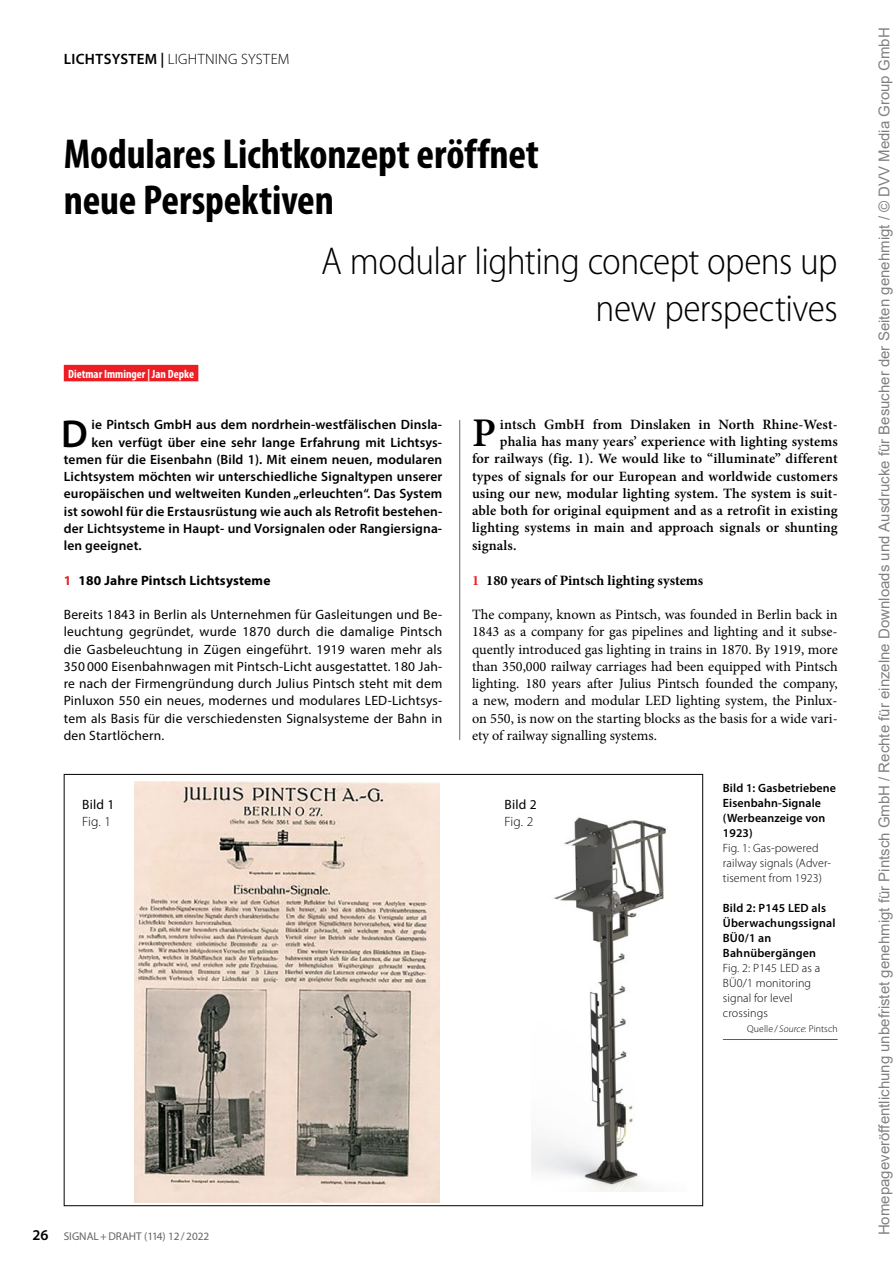
<style>
.page{position:relative;width:893px;height:1263px;background:#fff}
.page>*{position:absolute;margin:0;border:0;box-sizing:border-box;transform-origin:0 0}
.t1{font:700 condensed 42px/46.5px "Myriad Pro";letter-spacing:-.005em;color:#000}
.t2{font:600 40.8px "Minion Pro";color:#000}
.t3{font:600 39.15px "Myriad Pro";color:#000}
.t4{font:300 semi-condensed 39px/46.5px "Myriad Pro";letter-spacing:-.015em;color:#000;text-align:right}
.t5{font:15px "Arial";color:rgb(0 0 0/.5)}
.t6{font:300 15px "Myriad Pro";letter-spacing:.015em;color:#000}
.t7{font:14.25px/17.2px "Minion Pro";color:#000;text-align:justify}
.t8{font:600 14.25px "Minion Pro";letter-spacing:.01em;color:#000}
.t9{font:700 14.25px "Minion Pro";color:#000}
.t10{font:13.5px/17.2px "Myriad Pro";letter-spacing:.015em;color:#000;text-align:justify}
.t11{font:600 13.5px "Myriad Pro";letter-spacing:.01em;color:#000}
.t12{font:700 13.5px "Myriad Pro";letter-spacing:.015em;color:#000}
.t13{font:300 13.5px "Myriad Pro";color:#000}
.t14{font:600 12px/15px "Myriad Pro";letter-spacing:.01em;color:#000}
.t15{font:300 12px/15px "Myriad Pro";letter-spacing:.01em;color:#000}
.t16{font:700 condensed 12px "Myriad Pro";color:#fff}
.t17{font:11.25px "Myriad Pro";color:#636466}
.t18{font:300 9.75px "Myriad Pro";letter-spacing:.01em;color:#000}
.s1{font-weight:600}
.s2{color:#ed1d24}
.s3{font-style:italic}
.s4{font-weight:600;font-size:15px;color:#000}
</style>
<div class="page">
<div style="left:64px;top:365px;width:134px;height:16px;background:#ed1d24"></div>
<hr style="left:459px;top:420px;width:1px;height:320px;background:#636466">
<img style="left:135px;top:781px;width:304px;height:421px">
<img style="left:531px;top:817px;width:135px;height:375px">
<hr style="left:723px;top:1039px;width:115px;height:1px;background:#ed1d24">
<p class="t6" style="left:64px;top:50px;width:227px"><span class="s1">LICHTSYSTEM |</span> LIGHTNING SYSTEM</p>
<h1 class="t1" style="left:64px;top:129px;width:477px">Modulares Lichtkonzept eröffnet neue Perspektiven</h1>
<p class="t16" style="left:68px;top:366px;width:128px">Dietmar Imminger | Jan Depke</p>
<h3 class="t4" style="left:321px;top:239px;width:518px">A modular lighting concept opens up new perspectives</h3>
<h3 class="t3" style="left:61px;top:409px;width:28px">D</h3>
<p class="t11" style="left:92px;top:416px;width:352px">ie Pintsch GmbH aus dem nordrhein-westfälischen Dinsla-</p>
<p class="t11" style="left:92px;top:433px;width:352px">ken verfügt über eine sehr lange Erfahrung mit Lichtsys-</p>
<p class="t11" style="left:64px;top:451px;width:380px">temen für die Eisenbahn (Bild 1). Mit einem neuen, modularen</p>
<p class="t11" style="left:64px;top:468px;width:380px">Lichtsystem möchten wir unterschiedliche Signaltypen unserer</p>
<p class="t11" style="left:64px;top:485px;width:380px">europäischen und weltweiten Kunden „erleuchten“. Das System</p>
<p class="t11" style="left:64px;top:502px;width:380px">ist sowohl für die Erstausrüstung wie auch als Retrofit bestehen-</p>
<p class="t11" style="left:64px;top:520px;width:380px">der Lichtsysteme in Haupt- und Vorsignalen oder Rangiersigna-</p>
<p class="t11" style="left:64px;top:537px;width:79px">len geeignet.</p>
<p class="t12" style="left:64px;top:571px;width:208px"><span class="s2">1</span> 180 Jahre Pintsch Lichtsysteme</p>
<p class="t10" style="left:64px;top:606px;width:380px">Bereits 1843 in Berlin als Unternehmen für Gasleitungen und Be&shy;leuchtung gegründet, wurde 1870 durch die damalige Pintsch die Gasbeleuchtung in Zügen eingeführt. 1919 waren mehr als 350 000 Eisenbahnwagen mit Pintsch-Licht ausgestattet. 180 Jah&shy;re nach der Firmengründung durch Julius Pintsch steht mit dem Pinluxon 550 ein neues, modernes und modulares LED-Lichtsys&shy;tem als Basis für die verschiedensten Signalsysteme der Bahn in den Startlöchern.</p>
<h2 class="t2" style="left:472px;top:405px;width:25px">P</h2>
<p class="t8" style="left:500px;top:414px;width:339px">intsch GmbH from Dinslaken in North Rhine-West-</p>
<p class="t8" style="left:500px;top:432px;width:339px">phalia has many years’ experience with lighting systems</p>
<p class="t8" style="left:472px;top:449px;width:367px">for railways (fig. 1). We would like to “illuminate” different</p>
<p class="t8" style="left:472px;top:466px;width:367px">types of signals for our European and worldwide customers</p>
<p class="t8" style="left:472px;top:483px;width:367px">using our new, modular lighting system. The system is suit-</p>
<p class="t8" style="left:472px;top:501px;width:367px">able both for original equipment and as a retrofit in existing</p>
<p class="t8" style="left:472px;top:518px;width:367px">lighting systems in main and approach signals or shunting</p>
<p class="t8" style="left:472px;top:535px;width:46px">signals.</p>
<p class="t9" style="left:472px;top:570px;width:233px"><span class="s2">1</span> 180 years of Pintsch lighting systems</p>
<p class="t7" style="left:472px;top:606px;width:367px">The company, known as Pintsch, was founded in Berlin back in 1843 as a company for gas pipelines and lighting and it subse&shy;quently introduced gas lighting in trains in 1870. By 1919, more than 350,000 railway carriages had been equipped with Pintsch lighting. 180 years after Julius Pintsch founded the company, a new, modern and modular LED lighting system, the Pinlux&shy;on 550, is now on the starting blocks as the basis for a wide vari&shy;ety of railway signalling systems.</p>
<p class="t10" style="left:82px;top:795px;width:34px">Bild 1</p>
<p class="t13" style="left:82px;top:813px;width:30px">Fig. 1</p>
<p class="t10" style="left:504px;top:795px;width:34px">Bild 2</p>
<p class="t13" style="left:504px;top:813px;width:30px">Fig. 2</p>
<p class="t14" style="left:723px;top:780px;width:115px">Bild 1: Gasbetriebene<br>Eisenbahn-Signale (Werbeanzeige von<br>1923)</p>
<p class="t15" style="left:723px;top:840px;width:110px">Fig. 1: Gas-powered railway signals (Adver&shy;tisement from 1923)</p>
<p class="t14" style="left:723px;top:900px;width:114px">Bild 2: P145 LED als<br>Überwachungssignal<br>BÜ0/1 an<br>Bahnübergängen</p>
<p class="t15" style="left:723px;top:960px;width:99px">Fig. 2: P145 LED as a<br>BÜ0/1 monitoring signal for level crossings</p>
<p class="t18" style="left:747px;top:1022px;width:92px">Quelle / <span class="s3">Source</span>: Pintsch</p>
<p class="t17" style="left:32px;top:1229px;width:178px"><span class="s4">26</span> SIGNAL+DRAHT (114) 12/2022</p>
<p class="t5" style="left:874px;top:1235px;width:1209px;rotate:-90deg">Homepageveröffentlichung unbefristet genehmigt für Pintsch GmbH / Rechte für einzelne Downloads und Ausdrucke für Besucher der Seiten genehmigt / © DVV Media Group GmbH</p>
</div>
